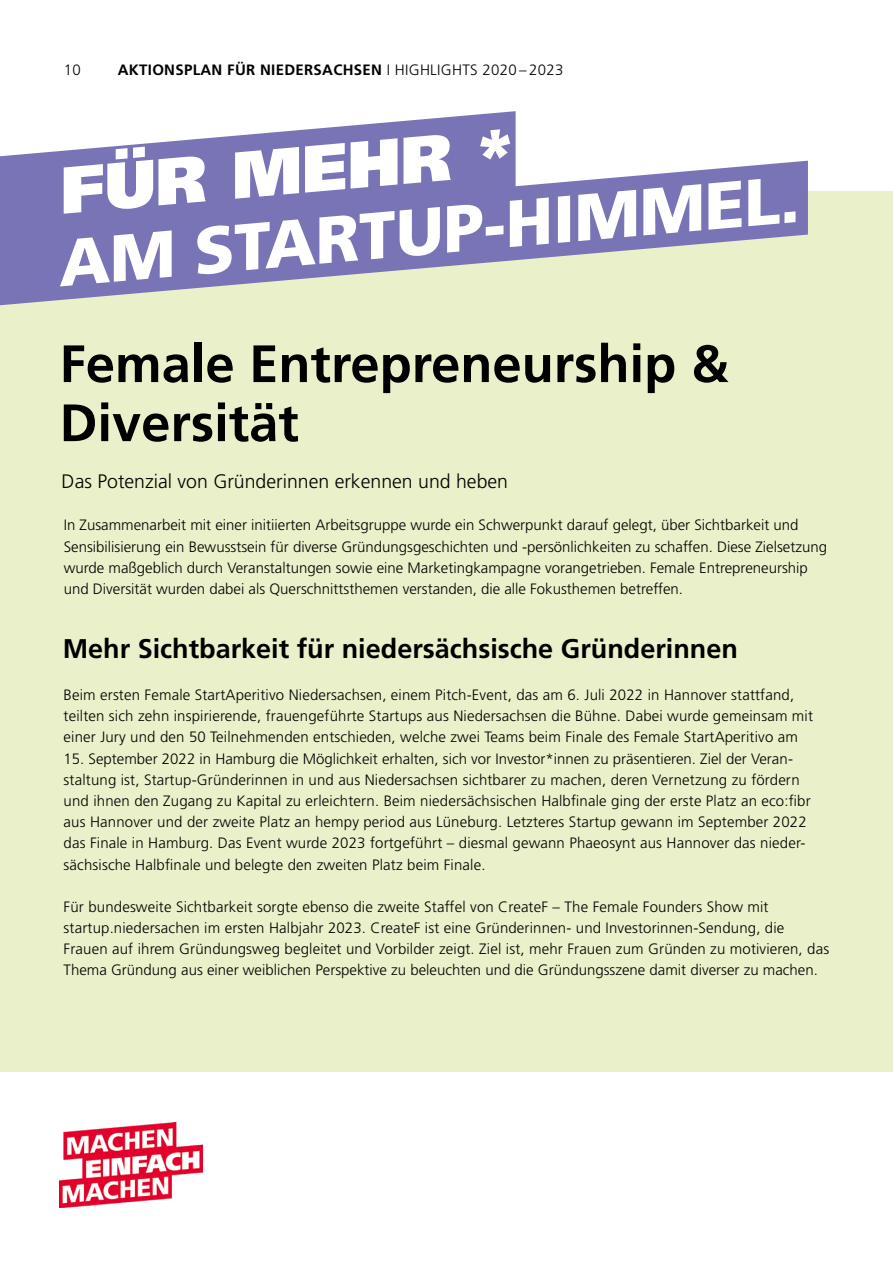
<style>
.page{position:relative;width:893px;height:1263px;background:#fff}
.page>*{position:absolute;margin:0;border:0;box-sizing:border-box;transform-origin:0 0}
.t1{font:900 66px "Frutiger LT Std";color:#fff}
.t2{font:900 65.85px "Frutiger LT Std";color:#fff}
.t3{font:700 52.5px/59.1px "Frutiger LT Std";color:#000}
.t4{font:700 27px "Frutiger LT Std";color:#000}
.t5{font:300 19.5px "Frutiger LT Std";color:#000}
.t6{font:300 15px/21.1px "Frutiger LT Std";letter-spacing:.01em;color:#000}
.t7{font:700 15px "Frutiger LT Std";letter-spacing:.02em;color:#000}
.s1{font-weight:300}
</style>
<div class="page">
<img style="left:60px;top:1122px;width:142px;height:85px">
<div style="left:0;top:191px;width:893px;height:880px;background:#eaf0c9"></div>
<svg style="left:0;top:161px;width:808px;height:144px;fill:#7874b5"></svg>
<svg style="left:0;top:111px;width:516px;height:130px;fill:#7874b5"></svg>
<p class="t6" style="left:64px;top:59px;width:18px">10</p>
<p class="t7" style="left:118px;top:61px;width:447px">AKTIONSPLAN FÜR NIEDERSACHSEN <span class="s1">I HIGHLIGHTS 2020 – 2023</span></p>
<h2 class="t2" style="left:55px;top:151px;width:455px;rotate:-5deg">FÜR MEHR *</h2>
<h1 class="t1" style="left:54px;top:224px;width:745px;rotate:-5deg">AM STARTUP-HIMMEL.</h1>
<h3 class="t3" style="left:60px;top:334px;width:671px">Female Entrepreneurship &amp;<br>Diversität</h3>
<h3 class="t5" style="left:62px;top:470px;width:448px">Das Potenzial von Gründerinnen erkennen und heben</h3>
<p class="t6" style="left:64px;top:515px;width:765px">In Zusammenarbeit mit einer initiierten Arbeitsgruppe wurde ein Schwerpunkt darauf gelegt, über Sichtbarkeit und Sensibilisierung ein Bewusstsein für diverse Gründungsgeschichten und -persönlichkeiten zu schaffen. Diese Zielsetzung wurde maßgeblich durch Veranstaltungen sowie eine Marketingkampagne vorangetrieben. Female Entrepreneurship und Diversität wurden dabei als Querschnittsthemen verstanden, die alle Fokusthemen betreffen.</p>
<h3 class="t4" style="left:63px;top:632px;width:677px">Mehr Sichtbarkeit für niedersächsische Gründerinnen</h3>
<p class="t6" style="left:64px;top:684px;width:751px">Beim ersten Female StartAperitivo Niedersachsen, einem Pitch-Event, das am 6. Juli 2022 in Hannover stattfand, teilten sich zehn inspirierende, frauengeführte Startups aus Niedersachsen die Bühne. Dabei wurde gemeinsam mit einer Jury und den 50 Teilnehmenden entschieden, welche zwei Teams beim Finale des Female StartAperitivo am</p>
<p class="t6" style="left:64px;top:748px;width:749px">15. September 2022 in Hamburg die Möglichkeit erhalten, sich vor Investor*innen zu präsentieren. Ziel der Veran&shy;staltung ist, Startup-Gründerinnen in und aus Niedersachsen sichtbarer zu machen, deren Vernetzung zu fördern und ihnen den Zugang zu Kapital zu erleichtern. Beim niedersächsischen Halbfinale ging der erste Platz an eco:fibr aus Hannover und der zweite Platz an hempy period aus Lüneburg. Letzteres Startup gewann im September 2022 das Finale in Hamburg. Das Event wurde 2023 fortgeführt – diesmal gewann Phaeosynt aus Hannover das nieder&shy;sächsische Halbfinale und belegte den zweiten Platz beim Finale.</p>
<p class="t6" style="left:64px;top:896px;width:767px">Für bundesweite Sichtbarkeit sorgte ebenso die zweite Staffel von CreateF – The Female Founders Show mit startup.niedersachen im ersten Halbjahr 2023. CreateF ist eine Gründerinnen- und Investorinnen-Sendung, die Frauen auf ihrem Gründungsweg begleitet und Vorbilder zeigt. Ziel ist, mehr Frauen zum Gründen zu motivieren, das Thema Gründung aus einer weiblichen Perspektive zu beleuchten und die Gründungsszene damit diverser zu machen.</p>
</div>
